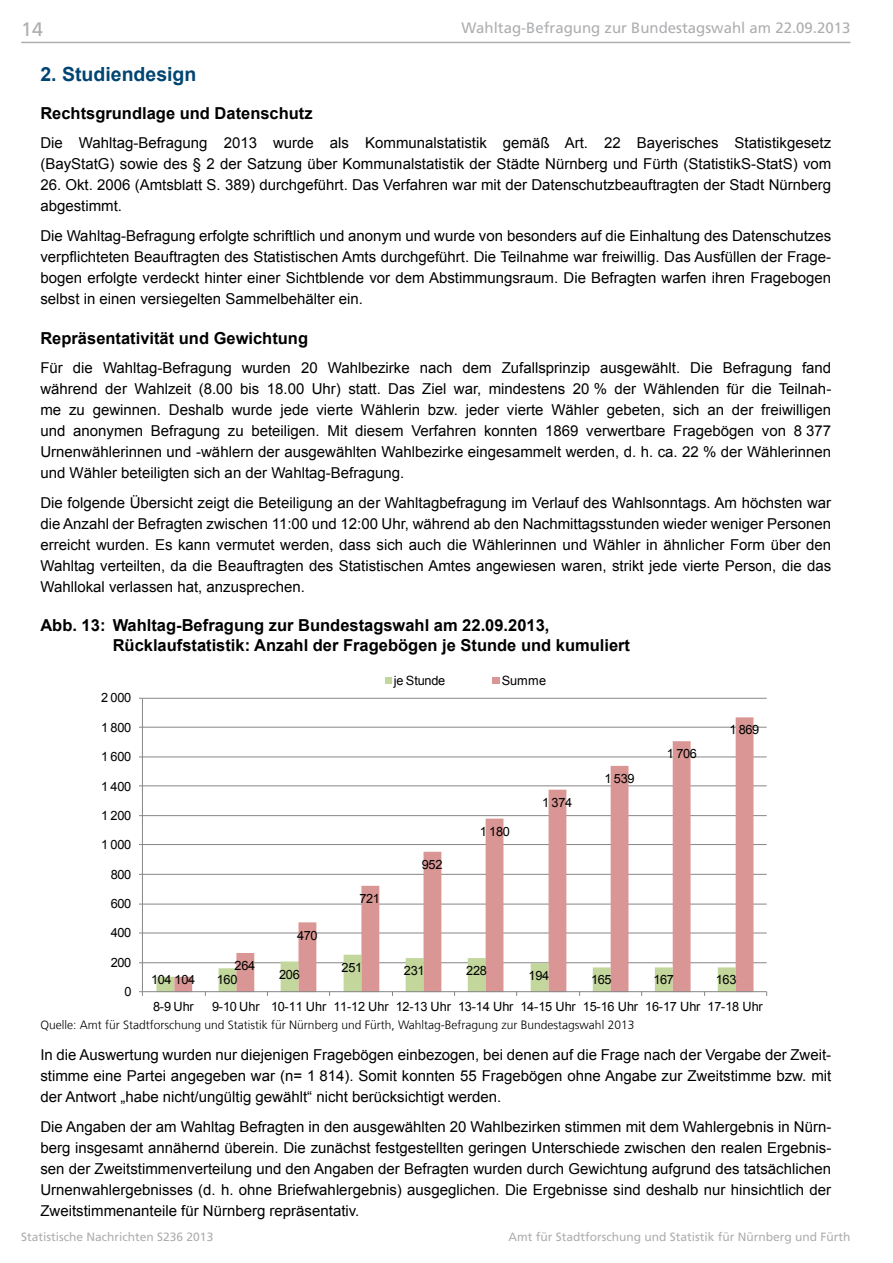
<style>
.page{position:relative;width:893px;height:1263px;background:#fff}
.page>*{position:absolute;margin:0;border:0;box-sizing:border-box;transform-origin:0 0}
.t1{font:700 19.5px "Arial";color:#004473}
.t2{font:19.5px "Frutiger LT Com";color:#adaeb0}
.t3{font:700 16.5px/19.8px "Arial";color:#000}
.t4{font:15px/21px "Arial";color:#000;text-align:justify}
.t5{font:15px "Frutiger LT Com";color:#adaeb0}
.t6{font:12.75px "Arial";letter-spacing:-.025em;color:#000}
.t7{font:300 12px "Frutiger LT Com";color:#000}
.t8{font:12px "Frutiger LT Com";color:#adaeb0}
</style>
<div class="page">
<hr style="left:142px;top:962px;width:625px;height:1px;background:#868686">
<hr style="left:142px;top:932px;width:625px;height:1px;background:#868686">
<hr style="left:142px;top:904px;width:625px;height:1px;background:#868686">
<hr style="left:142px;top:874px;width:625px;height:1px;background:#868686">
<hr style="left:142px;top:844px;width:625px;height:1px;background:#868686">
<hr style="left:142px;top:815px;width:625px;height:1px;background:#868686">
<hr style="left:142px;top:785px;width:625px;height:1px;background:#868686">
<hr style="left:142px;top:756px;width:625px;height:1px;background:#868686">
<hr style="left:142px;top:727px;width:625px;height:1px;background:#868686">
<hr style="left:142px;top:698px;width:625px;height:1px;background:#868686">
<svg style="left:174px;top:717px;width:579px;height:274px"></svg>
<hr style="left:142px;top:698px;width:1px;height:294px;background:#868686">
<hr style="left:142px;top:991px;width:625px;height:1px;background:#868686">
<svg style="left:156px;top:955px;width:580px;height:41px"></svg>
<div style="left:385px;top:677px;width:7px;height:7px;background:#c3d69b"></div>
<div style="left:492px;top:677px;width:8px;height:7px;background:#d99694"></div>
<hr style="left:21px;top:42px;width:829px;height:1px;background:#adaeb0">
<h1 class="t2" style="left:21px;top:18px;width:23px">14</h1>
<p class="t5" style="left:461px;top:18px;width:391px">Wahltag-Befragung zur Bundestagswahl am 22.09.2013</p>
<h1 class="t1" style="left:40px;top:62px;width:158px">2. Studiendesign</h1>
<p class="t3" style="left:40px;top:104px;width:274px">Rechtsgrundlage und Datenschutz</p>
<p class="t4" style="left:40px;top:133px;width:792px">Die Wahltag-Befragung 2013 wurde als Kommunalstatistik gemäß Art. 22 Bayerisches Statistikgesetz (BayStatG) sowie des § 2 der Satzung über Kommunalstatistik der Städte Nürnberg und Fürth (StatistikS-StatS) vom</p>
<p class="t4" style="left:40px;top:175px;width:792px">26. Okt. 2006 (Amtsblatt S. 389) durchgeführt. Das Verfahren war mit der Datenschutzbeauftragten der Stadt Nürnberg abgestimmt.</p>
<p class="t4" style="left:40px;top:225px;width:792px">Die Wahltag-Befragung erfolgte schriftlich und anonym und wurde von besonders auf die Einhaltung des Datenschutzes verpflichteten Beauftragten des Statistischen Amts durchgeführt. Die Teilnahme war freiwillig. Das Ausfüllen der Frage&shy;bogen erfolgte verdeckt hinter einer Sichtblende vor dem Abstimmungsraum. Die Befragten warfen ihren Fragebogen selbst in einen versiegelten Sammelbehälter ein.</p>
<p class="t3" style="left:40px;top:329px;width:269px">Repräsentativität und Gewichtung</p>
<p class="t4" style="left:40px;top:358px;width:792px">Für die Wahltag-Befragung wurden 20 Wahlbezirke nach dem Zufallsprinzip ausgewählt. Die Befragung fand während der Wahlzeit (8.00 bis 18.00 Uhr) statt. Das Ziel war, mindestens 20 % der Wählenden für die Teilnah&shy;me zu gewinnen. Deshalb wurde jede vierte Wählerin bzw. jeder vierte Wähler gebeten, sich an der freiwilligen und anonymen Befragung zu beteiligen. Mit diesem Verfahren konnten 1869 verwertbare Fragebögen von 8 377<br>Urnenwählerinnen und -wählern der ausgewählten Wahlbezirke eingesammelt werden, d. h. ca. 22 % der Wählerinnen und Wähler beteiligten sich an der Wahltag-Befragung.</p>
<p class="t4" style="left:40px;top:492px;width:792px">Die folgende Übersicht zeigt die Beteiligung an der Wahltagbefragung im Verlauf des Wahlsonntags. Am höchsten war die Anzahl der Befragten zwischen 11:00 und 12:00 Uhr, während ab den Nachmittagsstunden wieder weniger Personen erreicht wurden. Es kann vermutet werden, dass sich auch die Wählerinnen und Wähler in ähnlicher Form über den Wahltag verteilten, da die Beauftragten des Statistischen Amtes angewiesen waren, strikt jede vierte Person, die das Wahllokal verlassen hat, anzusprechen.</p>
<p class="t3" style="left:113px;top:616px;width:519px;text-indent:-72px">Abb. 13: Wahltag-Befragung zur Bundestagswahl am 22.09.2013,<br>Rücklaufstatistik: Anzahl der Fragebögen je Stunde und kumuliert</p>
<p class="t6" style="left:101px;top:690px;width:32px">2 000</p>
<p class="t6" style="left:101px;top:719px;width:32px">1 800</p>
<p class="t6" style="left:101px;top:748px;width:32px">1 600</p>
<p class="t6" style="left:101px;top:778px;width:32px">1 400</p>
<p class="t6" style="left:101px;top:807px;width:32px">1 200</p>
<p class="t6" style="left:101px;top:836px;width:32px">1 000</p>
<p class="t6" style="left:111px;top:866px;width:22px">800</p>
<p class="t6" style="left:111px;top:895px;width:22px">600</p>
<p class="t6" style="left:111px;top:924px;width:22px">400</p>
<p class="t6" style="left:111px;top:954px;width:22px">200</p>
<p class="t6" style="left:124px;top:983px;width:9px">0</p>
<p class="t6" style="left:235px;top:957px;width:22px">264</p>
<p class="t6" style="left:151px;top:971px;width:46px">104 104</p>
<p class="t6" style="left:217px;top:971px;width:22px">160</p>
<p class="t6" style="left:297px;top:927px;width:22px">470</p>
<p class="t6" style="left:279px;top:966px;width:22px">206</p>
<p class="t6" style="left:394px;top:672px;width:53px">je Stunde</p>
<p class="t6" style="left:502px;top:672px;width:46px">Summe</p>
<p class="t6" style="left:359px;top:890px;width:22px">721</p>
<p class="t6" style="left:422px;top:856px;width:22px">952</p>
<p class="t6" style="left:480px;top:823px;width:32px">1 180</p>
<p class="t6" style="left:542px;top:794px;width:32px">1 374</p>
<p class="t6" style="left:605px;top:770px;width:32px">1 539</p>
<p class="t6" style="left:667px;top:745px;width:32px">1 706</p>
<p class="t6" style="left:729px;top:721px;width:32px">1 869</p>
<p class="t6" style="left:342px;top:959px;width:22px">251</p>
<p class="t6" style="left:404px;top:962px;width:22px">231</p>
<p class="t6" style="left:466px;top:962px;width:22px">228</p>
<p class="t6" style="left:529px;top:967px;width:22px">194</p>
<p class="t6" style="left:591px;top:971px;width:22px">165</p>
<p class="t6" style="left:653px;top:971px;width:22px">167</p>
<p class="t6" style="left:716px;top:971px;width:22px">163</p>
<p class="t6" style="left:153px;top:998px;width:42px">8-9 Uhr</p>
<p class="t6" style="left:212px;top:998px;width:552px">9-10 Uhr 10-11 Uhr 11-12 Uhr 12-13 Uhr 13-14 Uhr 14-15 Uhr 15-16 Uhr 16-17 Uhr 17-18 Uhr</p>
<p class="t7" style="left:40px;top:1018px;width:595px">Quelle: Amt für Stadtforschung und Statistik für Nürnberg und Fürth, Wahltag-Befragung zur Bundestagswahl 2013</p>
<p class="t4" style="left:40px;top:1044px;width:792px">In die Auswertung wurden nur diejenigen Fragebögen einbezogen, bei denen auf die Frage nach der Vergabe der Zweit&shy;stimme eine Partei angegeben war (n= 1 814). Somit konnten 55 Fragebögen ohne Angabe zur Zweitstimme bzw. mit der Antwort „habe nicht/ungültig gewählt“ nicht berücksichtigt werden.</p>
<p class="t4" style="left:40px;top:1116px;width:792px">Die Angaben der am Wahltag Befragten in den ausgewählten 20 Wahlbezirken stimmen mit dem Wahlergebnis in Nürn&shy;berg insgesamt annähernd überein. Die zunächst festgestellten geringen Unterschiede zwischen den realen Ergebnis&shy;sen der Zweitstimmenverteilung und den Angaben der Befragten wurden durch Gewichtung aufgrund des tatsächlichen Urnenwahlergebnisses (d. h. ohne Briefwahlergebnis) ausgeglichen. Die Ergebnisse sind deshalb nur hinsichtlich der Zweitstimmenanteile für Nürnberg repräsentativ.</p>
<p class="t8" style="left:21px;top:1229px;width:194px">Statistische Nachrichten S236 2013</p>
<p class="t8" style="left:508px;top:1229px;width:344px">Amt für Stadtforschung und Statistik für Nürnberg und Fürth</p>
</div>
